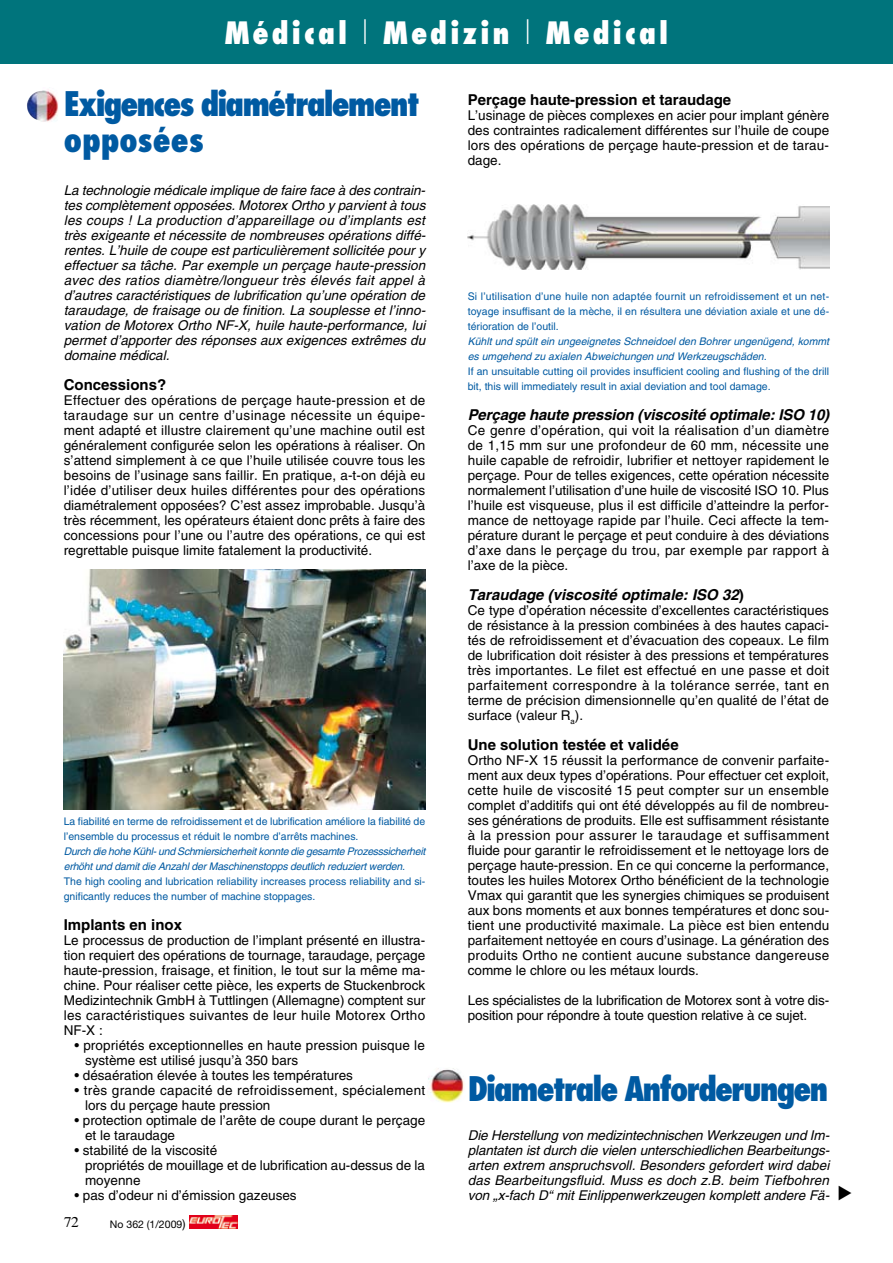
<style>
.page{position:relative;width:893px;height:1263px;background:#fff}
.page>*{position:absolute;margin:0;border:0;box-sizing:border-box;transform-origin:0 0}
.t1{font:800 condensed 33px/36px "Futura";letter-spacing:-.06em;color:#005aa2}
.t2{font:800 condensed 30px "Futura";letter-spacing:.1em;color:#fff}
.t3{font:700 15px "Helvetica";color:#000}
.t4{font:italic 700 15px "Helvetica";letter-spacing:-.01em;color:#000}
.t5{font:13.5px/15px "Helvetica";color:#000;text-align:justify}
.t6{font:italic 13.5px/15px "Helvetica";color:#000;text-align:justify}
.t7{font:13.5px/15px "Helvetica";letter-spacing:.02em;color:#000}
.t8{font:10.5px/15px "Helvetica";color:#005aa2}
.t9{font:italic 10.5px/15px "Helvetica";letter-spacing:-.02em;color:#005aa2}
.t10{font:italic 10.5px/15px "Helvetica";color:#005aa2}
.t11{font:10.5px "Helvetica Neue";color:#000}
.s1{font-weight:300;font-stretch:normal}
.s2{font-size:12px}
.s3{font-style:normal}
</style>
<div class="page">
<svg style="left:189px;top:1215px;width:49px;height:13px"></svg>
<img style="left:190px;top:1215px;width:47px;height:13px">
<img style="left:27px;top:90px;width:31px;height:32px">
<img style="left:428px;top:1068px;width:37px;height:35px">
<img style="left:468px;top:205px;width:361px;height:65px">
<img style="left:64px;top:570px;width:361px;height:240px">
<div style="left:0;top:0;width:893px;height:64px;background:#00747c"></div>
<h2 class="t2" style="left:225px;top:14px;width:445px">Médical <span class="s1">l</span> Medizin <span class="s1">l</span> Medical</h2>
<h1 class="t1" style="left:64px;top:85px;width:357px">Exigences diamétralement opposées</h1>
<p class="t6" style="left:64px;top:183px;width:363px">La technologie médicale implique de faire face à des contrain&shy;tes complètement opposées. Motorex Ortho y parvient à tous les coups ! La production d’appareillage ou d’implants est très exigeante et nécessite de nombreuses opérations diffé&shy;rentes. L’huile de coupe est particulièrement sollicitée pour y effectuer sa tâche. Par exemple un perçage haute-pression avec des ratios diamètre/longueur très élevés fait appel à d’autres caractéristiques de lubrification qu’une opération de taraudage, de fraisage ou de finition. La souplesse et l’inno&shy;vation de Motorex Ortho NF-X, huile haute-performance, lui permet d’apporter des réponses aux exigences extrêmes du domaine médical.</p>
<p class="t3" style="left:64px;top:375px;width:104px">Concessions?</p>
<p class="t5" style="left:64px;top:393px;width:363px">Effectuer des opérations de perçage haute-pression et de taraudage sur un centre d’usinage nécessite un équipe&shy;ment adapté et illustre clairement qu’une machine outil est généralement configurée selon les opérations à réaliser. On s’attend simplement à ce que l’huile utilisée couvre tous les besoins de l’usinage sans faillir. En pratique, a-t-on déjà eu l’idée d’utiliser deux huiles différentes pour des opérations diamétralement opposées? C’est assez improbable. Jusqu’à très récemment, les opérateurs étaient donc prêts à faire des concessions pour l’une ou l’autre des opérations, ce qui est regrettable puisque limite fatalement la productivité.</p>
<p class="t8" style="left:64px;top:814px;width:363px">La fiabilité en terme de refroidissement et de lubrification améliore la fiabilité de l’ensemble du processus et réduit le nombre d’arrêts machines.</p>
<p class="t9" style="left:64px;top:844px;width:363px">Durch die hohe Kühl- und Schmiersicherheit konnte die gesamte Prozesssicherheit erhöht und damit die Anzahl der Maschinenstopps deutlich reduziert werden.</p>
<p class="t8" style="left:64px;top:874px;width:363px">The high cooling and lubrication reliability increases process reliability and si&shy;gnificantly reduces the number of machine stoppages.</p>
<p class="t3" style="left:64px;top:915px;width:120px">Implants en inox</p>
<p class="t5" style="left:64px;top:933px;width:363px">Le processus de production de l’implant présenté en illustra&shy;tion requiert des opérations de tournage, taraudage, perçage haute-pression, fraisage, et finition, le tout sur la même ma&shy;chine. Pour réaliser cette pièce, les experts de Stuckenbrock Medizintechnik GmbH à Tuttlingen (Allemagne) comptent sur les caractéristiques suivantes de leur huile Motorex Ortho NF-X :</p>
<p class="t5" style="left:85px;top:1038px;width:341px;text-indent:-11px">• propriétés exceptionnelles en haute pression puisque le système est utilisé jusqu’à 350 bars</p>
<p class="t5" style="left:74px;top:1068px;width:280px">• désaération élevée à toutes les températures</p>
<p class="t7" style="left:85px;top:1083px;width:342px;text-indent:-11px">• très grande capacité de refroidissement, spécialement lors du perçage haute pression</p>
<p class="t5" style="left:85px;top:1113px;width:342px;text-indent:-11px">• protection optimale de l’arête de coupe durant le perçage et le taraudage</p>
<p class="t5" style="left:85px;top:1143px;width:341px;text-align:left;text-indent:-11px">• stabilité de la viscosité<br>propriétés de mouillage et de lubrification au-dessus de la moyenne</p>
<p class="t5" style="left:74px;top:1188px;width:224px">• pas d’odeur ni d’émission gazeuses</p>
<p class="t11" style="left:110px;top:1218px;width:77px">No 362 (1/2009<span class="s2">)</span></p>
<p class="t3" style="left:468px;top:90px;width:265px">Perçage haute-pression et taraudage</p>
<p class="t5" style="left:468px;top:108px;width:363px">L’usinage de pièces complexes en acier pour implant génère des contraintes radicalement différentes sur l’huile de coupe lors des opérations de perçage haute-pression et de tarau&shy;dage.</p>
<p class="t8" style="left:468px;top:289px;width:363px;text-align:justify">Si l’utilisation d’une huile non adaptée fournit un refroidissement et un net&shy;toyage insuffisant de la mèche, il en résultera une déviation axiale et une dé&shy;térioration de l’outil.</p>
<p class="t10" style="left:468px;top:334px;width:363px">Kühlt und spült ein ungeeignetes Schneidoel den Bohrer ungenügend, kommt es umgehend zu axialen Abweichungen und Werkzeugschäden.</p>
<p class="t8" style="left:468px;top:364px;width:363px">If an unsuitable cutting oil provides insufficient cooling and flushing of the drill bit, this will immediately result in axial deviation and tool damage.</p>
<p class="t4" style="left:468px;top:405px;width:363px">Perçage haute pression (viscosité optimale: ISO 10)</p>
<p class="t5" style="left:468px;top:423px;width:363px">Ce genre d’opération, qui voit la réalisation d’un diamètre de 1,15 mm sur une profondeur de 60 mm, nécessite une huile capable de refroidir, lubrifier et nettoyer rapidement le perçage. Pour de telles exigences, cette opération nécessite normalement l’utilisation d’une huile de viscosité ISO 10. Plus l’huile est visqueuse, plus il est difficile d’atteindre la perfor&shy;mance de nettoyage rapide par l’huile. Ceci affecte la tem&shy;pérature durant le perçage et peut conduire à des déviations d’axe dans le perçage du trou, par exemple par rapport à l’axe de la pièce.</p>
<p class="t4" style="left:468px;top:585px;width:277px">Taraudage (viscosité optimale: ISO 32<span class="s3">)</span></p>
<p class="t5" style="left:468px;top:603px;width:363px">Ce type d’opération nécessite d’excellentes caractéristiques de résistance à la pression combinées à des hautes capaci&shy;tés de refroidissement et d’évacuation des copeaux. Le film de lubrification doit résister à des pressions et températures très importantes. Le filet est effectué en une passe et doit parfaitement correspondre à la tolérance serrée, tant en terme de précision dimensionnelle qu’en qualité de l’état de surface (valeur R<sub>a</sub>).</p>
<p class="t3" style="left:468px;top:735px;width:212px">Une solution testée et validée</p>
<p class="t5" style="left:468px;top:753px;width:363px">Ortho NF-X 15 réussit la performance de convenir parfaite&shy;ment aux deux types d’opérations. Pour effectuer cet exploit, cette huile de viscosité 15 peut compter sur un ensemble complet d’additifs qui ont été développés au fil de nombreu&shy;ses générations de produits. Elle est suffisamment résistante à la pression pour assurer le taraudage et suffisamment fluide pour garantir le refroidissement et le nettoyage lors de perçage haute-pression. En ce qui concerne la performance, toutes les huiles Motorex Ortho bénéficient de la technologie Vmax qui garantit que les synergies chimiques se produisent aux bons moments et aux bonnes températures et donc sou&shy;tient une productivité maximale. La pièce est bien entendu parfaitement nettoyée en cours d’usinage. La génération des produits Ortho ne contient aucune substance dangereuse comme le chlore ou les métaux lourds.</p>
<p class="t5" style="left:468px;top:993px;width:363px">Les spécialistes de la lubrification de Motorex sont à votre dis&shy;position pour répondre à toute question relative à ce sujet.</p>
<h1 class="t1" style="left:468px;top:1070px;width:362px">Diametrale Anforderungen</h1>
<p class="t6" style="left:468px;top:1128px;width:363px">Die Herstellung von medizintechnischen Werkzeugen und Im&shy;plantaten ist durch die vielen unterschiedlichen Bearbeitungs&shy;arten extrem anspruchsvoll. Besonders gefordert wird dabei das Bearbeitungsfluid. Muss es doch z.B. beim Tiefbohren von „x-fach D“ mit Einlippenwerkzeugen komplett andere Fä-</p>
</div>
